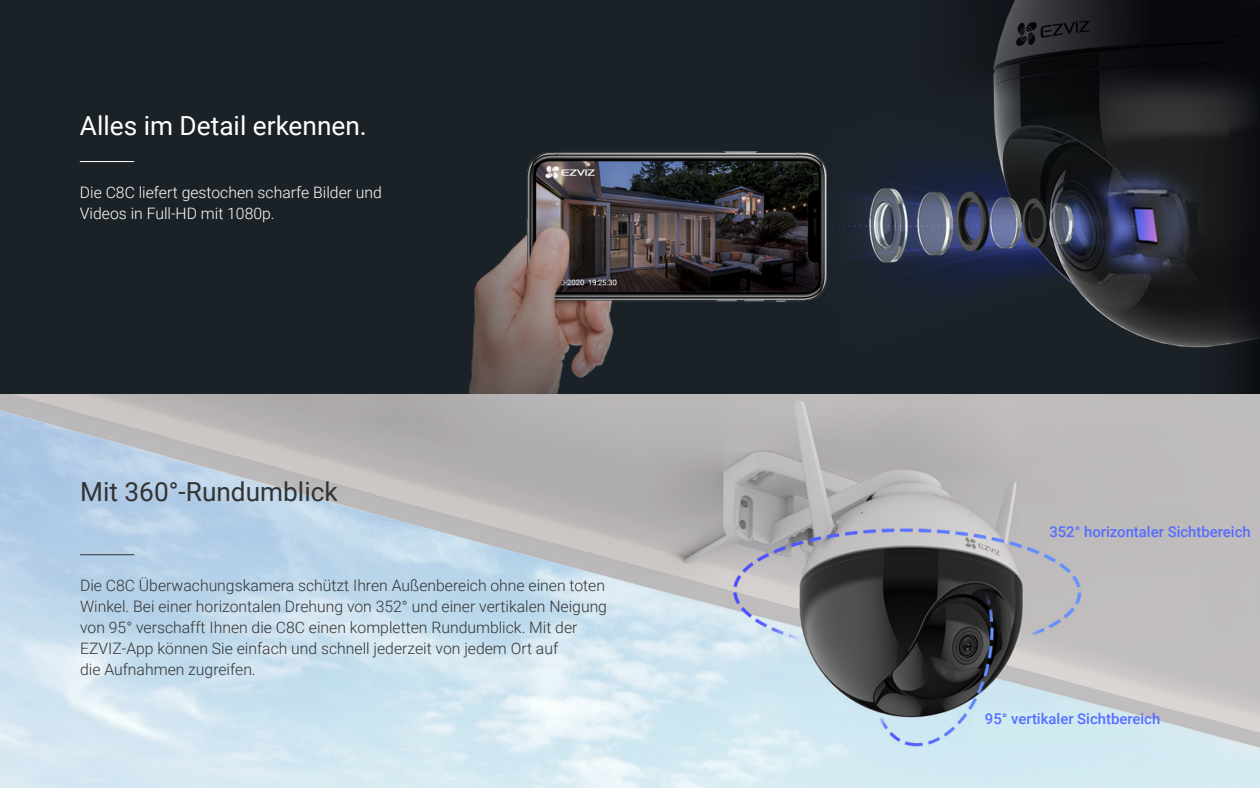
<style>
.page{position:relative;width:1260px;height:788px;background:#fff}
.page>*{position:absolute;margin:0;border:0;box-sizing:border-box;transform-origin:0 0}
.t1{font:26.25px "Roboto";color:#fff}
.t2{font:26.25px "Roboto";color:#333}
.t3{font:300 15.75px/21px "Roboto";color:#333}
.t4{font:300 15.75px/21px "Roboto";color:#fff}
.t5{font:500 14.88px "Roboto";color:#586dff}
</style>
<div class="page">
<img style="left:0;top:1px;width:1260px;height:787px">
<img style="left:426px;top:106px;width:442px;height:289px">
<hr style="left:80px;top:161px;width:54px;height:1px;background:#fff">
<hr style="left:80px;top:554px;width:54px;height:1px;background:#333">
<div style="left:1019px;top:507px;width:179px;height:30px;background:#bdbaba"></div>
<div style="left:973px;top:712px;width:130px;height:30px;background:#d0eaf2"></div>
<h1 class="t1" style="left:80px;top:108px;width:288px">Alles im Detail erkennen.</h1>
<p class="t4" style="left:80px;top:181px;width:304px">Die C8C liefert gestochen scharfe Bilder und<br>Videos in Full-HD mit 1080p.</p>
<h1 class="t2" style="left:80px;top:473px;width:259px">Mit 360°-Rundumblick</h1>
<p class="t3" style="left:80px;top:574px;width:528px">Die C8C Überwachungskamera schützt Ihren Außenbereich ohne einen toten Winkel. Bei einer horizontalen Drehung von 352° und einer vertikalen Neigung von 95° verschafft Ihnen die C8C einen kompletten Rundumblick. Mit der EZVIZ-App können Sie einfach und schnell jederzeit von jedem Ort auf<br>die Aufnahmen zugreifen.</p>
<p class="t5" style="left:1049px;top:521px;width:203px">352° horizontaler Sichtbereich</p>
<p class="t5" style="left:985px;top:708px;width:177px">95° vertikaler Sichtbereich</p>
</div>
